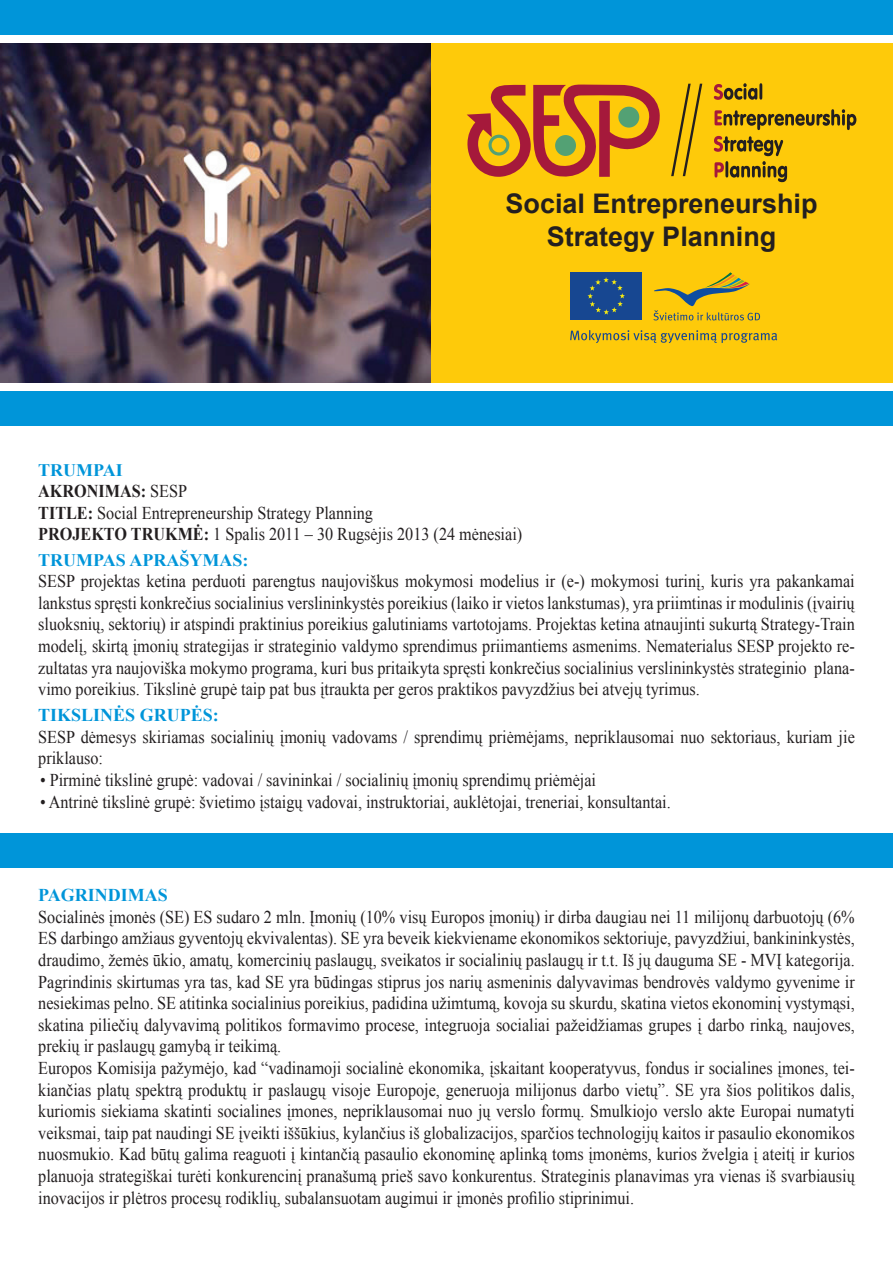
<style>
.page{position:relative;width:893px;height:1276px;background:#fff}
.page>*{position:absolute;margin:0;border:0;box-sizing:border-box;transform-origin:0 0}
.t1{font:700 27px/32.4px "Arial";color:#231f20;text-align:center}
.t2{font:18px/21.6px "Times New Roman";color:#231f20;scale:.9 1}
.t3{font:700 18px "Times New Roman";color:#0095d9}
.t4{font:700 17.55px "Times New Roman";color:#0095d9}
.s1{font-weight:700}
</style>
<div class="page">
<div style="left:430px;top:38px;width:463px;height:349px;background:#feca0a"></div>
<img style="left:0;top:43px;width:431px;height:340px">
<div style="left:0;top:0;width:893px;height:42px;background:#0095d9"></div>
<div style="left:0;top:387px;width:893px;height:38px;background:#0095d9"></div>
<div style="left:0;top:35px;width:893px;height:8px;background:#fff"></div>
<div style="left:0;top:383px;width:893px;height:7px;background:#fff"></div>
<div style="left:0;top:833px;width:893px;height:34px;background:#0095d9"></div>
<svg style="left:467px;top:84px;width:193px;height:93px"></svg>
<svg style="left:714px;top:83px;width:48px;height:17px"></svg>
<svg style="left:714px;top:109px;width:142px;height:21px"></svg>
<svg style="left:714px;top:136px;width:73px;height:46px"></svg>
<svg style="left:671px;top:84px;width:31px;height:92px"></svg>
<svg style="left:570px;top:330px;width:207px;height:13px"></svg>
<div style="left:570px;top:272px;width:72px;height:48px;background:#174791"></div>
<svg style="left:588px;top:277px;width:37px;height:37px"></svg>
<svg style="left:653px;top:272px;width:107px;height:48px"></svg>
<h1 class="t1" style="left:505px;top:188px;width:314px">Social Entrepreneurship<br>Strategy Planning</h1>
<p class="t4" style="left:38px;top:457px;width:86px">TRUMPAI</p>
<p class="t2" style="left:38px;top:480px;width:539px"><span class="s1">AKRONIMAS:</span> SESP<br><span class="s1">TITLE:</span> Social Entrepreneurship Strategy Planning<br><span class="s1">PROJEKTO TRUKMĖ:</span> 1 Spalis 2011 – 30 Rugsėjis 2013 (24 mėnesiai)</p>
<p class="t4" style="left:38px;top:547px;width:212px">TRUMPAS APRAŠYMAS:</p>
<p class="t2" style="left:38px;top:570px;width:909px;text-align:justify">SESP projektas ketina perduoti parengtus naujoviškus mokymosi modelius ir (e-) mokymosi turinį, kuris yra pakankamai lankstus spręsti konkrečius socialinius verslininkystės poreikius (laiko ir vietos lankstumas), yra priimtinas ir modulinis (įvairių sluoksnių, sektorių) ir atspindi praktinius poreikius galutiniams vartotojams. Projektas ketina atnaujinti sukurtą Strategy-Train modelį, skirtą įmonių strategijas ir strateginio valdymo sprendimus priimantiems asmenims. Nematerialus SESP projekto re&shy;zultatas yra naujoviška mokymo programa, kuri bus pritaikyta spręsti konkrečius socialinius verslininkystės strateginio plana&shy;vimo poreikius. Tikslinė grupė taip pat bus įtraukta per geros praktikos pavyzdžius bei atvejų tyrimus.</p>
<p class="t3" style="left:38px;top:702px;width:182px">TIKSLINĖS GRUPĖS:</p>
<p class="t2" style="left:38px;top:725px;width:909px">SESP dėmesys skiriamas socialinių įmonių vadovams / sprendimų priėmėjams, nepriklausomai nuo sektoriaus, kuriam jie priklauso:</p>
<p class="t2" style="left:40px;top:769px;width:619px">• Pirminė tikslinė grupė: vadovai / savininkai / socialinių įmonių sprendimų priėmėjai</p>
<p class="t2" style="left:40px;top:790px;width:702px">• Antrinė tikslinė grupė: švietimo įstaigų vadovai, instruktoriai, auklėtojai, treneriai, konsultantai.</p>
<p class="t3" style="left:38px;top:882px;width:131px">PAGRINDIMAS</p>
<p class="t2" style="left:38px;top:905px;width:909px">Socialinės įmonės (SE) ES sudaro 2 mln. Įmonių (10% visų Europos įmonių) ir dirba daugiau nei 11 milijonų darbuotojų (6% ES darbingo amžiaus gyventojų ekvivalentas). SE yra beveik kiekviename ekonomikos sektoriuje, pavyzdžiui, bankininkystės, draudimo, žemės ūkio, amatų, komercinių paslaugų, sveikatos ir socialinių paslaugų ir t.t. Iš jų dauguma SE - MVĮ kategorija.<br>Pagrindinis skirtumas yra tas, kad SE yra būdingas stiprus jos narių asmeninis dalyvavimas bendrovės valdymo gyvenime ir nesiekimas pelno. SE atitinka socialinius poreikius, padidina užimtumą, kovoja su skurdu, skatina vietos ekonominį vystymąsi, skatina piliečių dalyvavimą politikos formavimo procese, integruoja socialiai pažeidžiamas grupes į darbo rinką, naujoves, prekių ir paslaugų gamybą ir teikimą.<br>Europos Komisija pažymėjo, kad “vadinamoji socialinė ekonomika, įskaitant kooperatyvus, fondus ir socialines įmones, tei&shy;kiančias platų spektrą produktų ir paslaugų visoje Europoje, generuoja milijonus darbo vietų”. SE yra šios politikos dalis, kuriomis siekiama skatinti socialines įmones, nepriklausomai nuo jų verslo formų. Smulkiojo verslo akte Europai numatyti veiksmai, taip pat naudingi SE įveikti iššūkius, kylančius iš globalizacijos, sparčios technologijų kaitos ir pasaulio ekonomikos nuosmukio. Kad būtų galima reaguoti į kintančią pasaulio ekonominę aplinką toms įmonėms, kurios žvelgia į ateitį ir kurios planuoja strategiškai turėti konkurencinį pranašumą prieš savo konkurentus. Strateginis planavimas yra vienas iš svarbiausių inovacijos ir plėtros procesų rodiklių, subalansuotam augimui ir įmonės profilio stiprinimui.</p>
</div>
